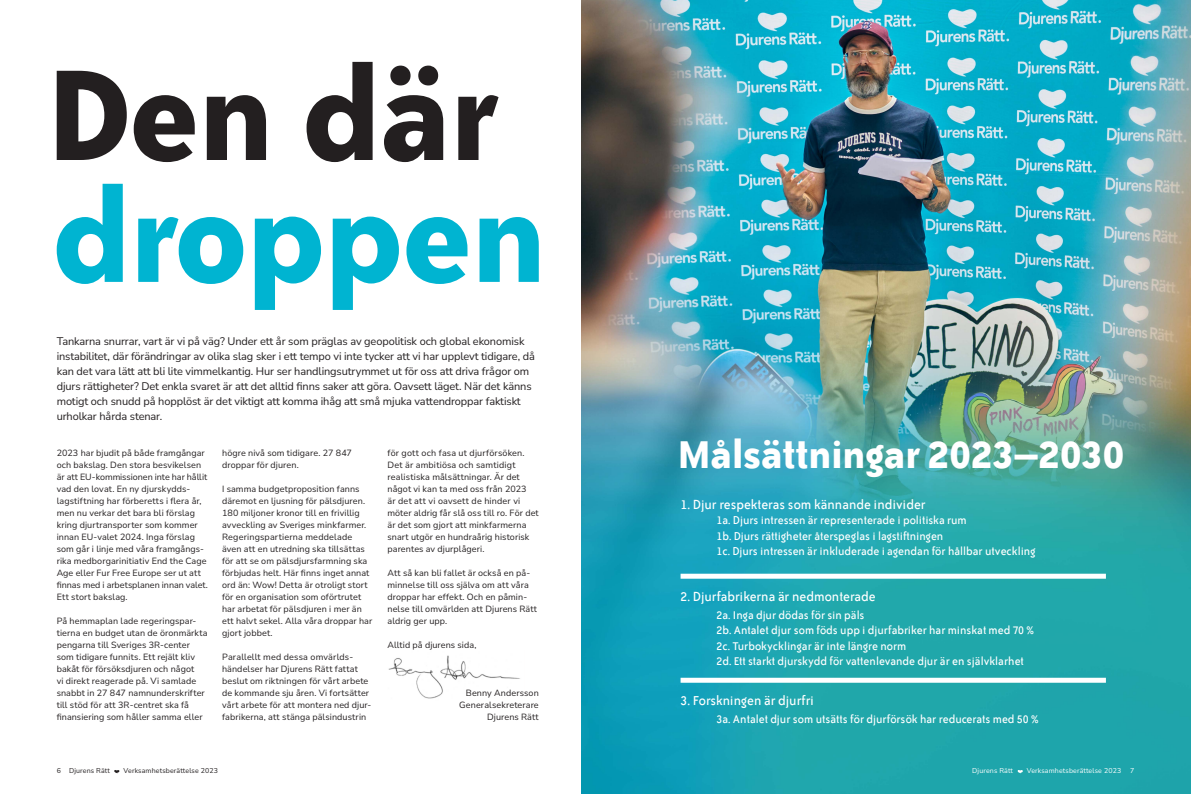
<style>
.page{position:relative;width:1191px;height:794px;background:#fff}
.page>*{position:absolute;margin:0;border:0;box-sizing:border-box;transform-origin:0 0}
.Stor_rubrik{font:700 45px "ITC Bailey Sans Com";letter-spacing:-.02em;color:#fff}
.t1{font:15px "ITC Bailey Sans Com";color:#fff}
.t2{font:13px/15.6px "ITC Bailey Sans Com";color:#fff}
.Ingress{font:11px/15px "Nunito Sans";letter-spacing:-.01em;color:#231f20}
.Brödtext{font:9px/12px "Nunito Sans";letter-spacing:.01em;color:#231f20}
.t3{font:7px "Nunito Sans";letter-spacing:.02em;color:#231f20}
.Ingress-2{font:7px "Nunito Sans";letter-spacing:.02em;color:#fff}
.Ingress-3{font:7px "Nunito Sans";color:#fff}
.s1{font-style:inherit}
</style>
<div class="page">
<svg style="left:114px;top:770px;width:5px;height:3px"></svg>
<img style="left:581px;top:0;width:610px;height:794px">
<div style="left:680px;top:574px;width:426px;height:5px;background:#fff"></div>
<div style="left:680px;top:678px;width:426px;height:5px;background:#fff"></div>
<svg style="left:57px;top:62px;width:441px;height:100px"></svg>
<img style="left:388px;top:655px;width:132px;height:44px">
<svg style="left:57px;top:184px;width:482px;height:126px"></svg>
<svg style="left:1017px;top:770px;width:5px;height:3px"></svg>
<p class="Ingress" style="left:57px;top:333px;width:480px">Tankarna snurrar, vart är vi på väg? Under ett år som präglas av geopolitisk och global ekonomisk instabilitet, där förändringar av olika slag sker i ett tempo vi inte tycker att vi har upplevt tidigare, då kan det vara lätt att bli lite vimmelkantig. Hur ser handlingsutrymmet ut för oss att driva frågor om djurs rättigheter? Det enkla svaret är att det alltid finns saker att göra. Oavsett läget. När det känns motigt och snudd på hopplöst är det viktigt att komma ihåg att små mjuka vattendroppar faktiskt urholkar hårda stenar.</p>
<p class="Brödtext" style="left:57px;top:447px;width:153px">2023 har bjudit på både framgångar och bakslag. Den stora besvikelsen är att EU-kommissionen inte har hållit vad den lovat. En ny djurskydds&shy;lagstiftning har förberetts i flera år, men nu verkar det bara bli förslag kring djurtransporter som kommer innan EU-valet 2024. Inga förslag som går i linje med våra framgångs&shy;rika medborgarinitiativ End the Cage Age eller Fur Free Europe ser ut att finnas med i arbetsplanen innan valet.<br>Ett stort bakslag.</p>
<p class="Brödtext" style="left:57px;top:615px;width:152px">På hemmaplan lade regeringspar&shy;tierna en budget utan de öronmärkta pengarna till Sveriges 3R-center som tidigare funnits. Ett rejält kliv bakåt för försöksdjuren och något<br>vi direkt reagerade på. Vi samlade snabbt in 27 847 namnunderskrifter till stöd för att 3R-centret ska få finansiering som håller samma eller</p>
<p class="Brödtext" style="left:222px;top:447px;width:131px">högre nivå som tidigare. 27 847 droppar för djuren.</p>
<p class="Brödtext" style="left:222px;top:483px;width:152px">I samma budgetproposition fanns däremot en ljusning för pälsdjuren.<br>180 miljoner kronor till en frivillig avveckling av Sveriges minkfarmer.<br>Regeringspartierna meddelade även att en utredning ska tillsättas för att se om pälsdjursfarmning ska förbjudas helt. Här finns inget annat ord än: Wow! Detta är otroligt stort för en organisation som oförtrutet har arbetat för pälsdjuren i mer än ett halvt sekel. Alla våra droppar har gjort jobbet.</p>
<p class="Brödtext" style="left:222px;top:651px;width:150px">Parallellt med dessa omvärlds&shy;händelser har Djurens Rätt fattat beslut om riktningen för vårt arbete de kommande sju åren. Vi fortsätter vårt arbete för att montera ned djur&shy;fabrikerna, att stänga pälsindustrin</p>
<p class="Brödtext" style="left:387px;top:447px;width:153px">för gott och fasa ut djurförsöken.<br>Det är ambitiösa och samtidigt realistiska målsättningar. Är det något vi kan ta med oss från 2023<br>är det att vi oavsett de hinder vi möter aldrig får slå oss till ro. För det är det som gjort att minkfarmerna snart utgör en hundraårig historisk parentes av djurplågeri.</p>
<p class="Brödtext" style="left:387px;top:567px;width:151px">Att så kan bli fallet är också en på&shy;minnelse till oss själva om att våra droppar har effekt. Och en påmin&shy;nelse till omvärlden att Djurens Rätt aldrig ger upp.</p>
<p class="Brödtext" style="left:387px;top:639px;width:90px">Alltid på djurens sida,</p>
<p class="Brödtext" style="left:466px;top:687px;width:74px">Benny Andersson</p>
<p class="Brödtext" style="left:459px;top:699px;width:81px;text-align:right">Generalsekreterare<br>Djurens Rätt</p>
<p class="t3" style="left:57px;top:766px;width:55px"><span class="s1">6</span> Djurens Rätt</p>
<p class="t3" style="left:124px;top:766px;width:96px">Verksamhetsberättelse 2023</p>
<p class="Stor_rubrik" style="left:677px;top:428px;width:449px">Målsättningar 2023–2030</p>
<p class="t1" style="left:680px;top:495px;width:247px">1. Djur respekteras som kännande individer</p>
<p class="t2" style="left:716px;top:512px;width:320px">1a. Djurs intressen är representerade i politiska rum<br>1b. Djurs rättigheter återspeglas i lagstiftningen<br>1c. Djurs intressen är inkluderade i agendan för hållbar utveckling</p>
<p class="t1" style="left:680px;top:587px;width:197px">2. Djurfabrikerna är nedmonterade</p>
<p class="t2" style="left:716px;top:607px;width:149px">2a. Inga djur dödas för sin päls</p>
<p class="t2" style="left:716px;top:622px;width:319px">2b. Antalet djur som föds upp i djurfabriker har minskat med 70 %</p>
<p class="t2" style="left:716px;top:638px;width:191px">2c. Turbokycklingar är inte längre norm</p>
<p class="t2" style="left:716px;top:653px;width:309px">2d. Ett starkt djurskydd för vattenlevande djur är en självklarhet</p>
<p class="t1" style="left:680px;top:692px;width:135px">3. Forskningen är djurfri</p>
<p class="t2" style="left:716px;top:711px;width:323px">3a. Antalet djur som utsätts för djurförsök har reducerats med 50 %</p>
<p class="Ingress-2" style="left:972px;top:766px;width:42px">Djurens Rätt</p>
<p class="Ingress-2" style="left:1026px;top:766px;width:96px">Verksamhetsberättelse 2023</p>
<p class="Ingress-3" style="left:1130px;top:766px;width:6px">7</p>
</div>
